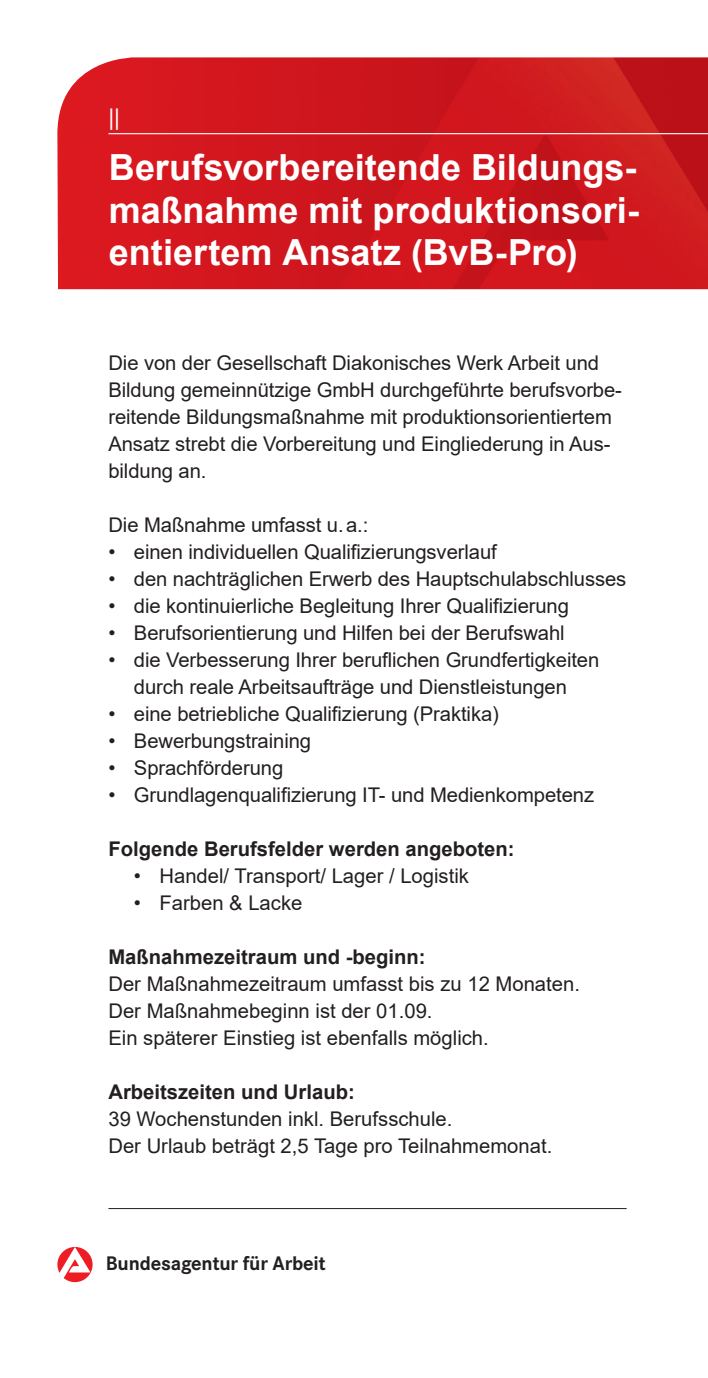
<style>
.page{position:relative;width:708px;height:1378px;background:#fff}
.page>*{position:absolute;margin:0;border:0;box-sizing:border-box;transform-origin:0 0}
.t1{font:700 36px/42.8px "Arial";color:#fff;text-align:justify}
.t2{font:22.5px "Arial";color:#fff}
.t3{font:700 20.47px "Corporate S";letter-spacing:-.01em;color:#231f20}
.t4{font:20.25px/27px "Arial";letter-spacing:-.005em;color:#231f20}
.t5{font:700 20.25px "Arial";color:#231f20}
</style>
<div class="page">
<hr style="left:108px;top:1208px;width:519px;height:1px;background:#231f20">
<img style="left:57px;top:57px;width:651px;height:232px">
<hr style="left:108px;top:133px;width:600px;height:1px;background:#fff">
<svg style="left:57px;top:1247px;width:36px;height:35px"></svg>
<p class="t2" style="left:108px;top:101px;width:13px">||</p>
<h1 class="t1" style="left:109px;top:146px;width:532px">Berufsvorbereitende Bildungs&shy;maßnahme mit produktionsori&shy;entiertem Ansatz (BvB-Pro)</h1>
<p class="t4" style="left:108px;top:349px;width:515px">Die von der Gesellschaft Diakonisches Werk Arbeit und Bildung gemeinnützige GmbH durchgeführte berufsvorbe&shy;reitende Bildungsmaßnahme mit produktionsorientiertem Ansatz strebt die Vorbereitung und Eingliederung in Aus&shy;bildung an.</p>
<p class="t4" style="left:108px;top:511px;width:261px">Die Maßnahme umfasst u.a.:</p>
<p class="t4" style="left:108px;top:538px;width:390px">• einen individuellen Qualifizierungsverlauf</p>
<p class="t4" style="left:108px;top:565px;width:519px">• den nachträglichen Erwerb des Hauptschulabschlusses</p>
<p class="t4" style="left:108px;top:592px;width:462px">• die kontinuierliche Begleitung Ihrer Qualifizierung</p>
<p class="t4" style="left:108px;top:619px;width:458px">• Berufsorientierung und Hilfen bei der Berufswahl</p>
<p class="t4" style="left:108px;top:646px;width:492px;text-align:center">• die Verbesserung Ihrer beruflichen Grundfertigkeiten durch reale Arbeitsaufträge und Dienstleistungen</p>
<p class="t4" style="left:108px;top:700px;width:392px">• eine betriebliche Qualifizierung (Praktika)</p>
<p class="t4" style="left:108px;top:727px;width:204px">• Bewerbungstraining</p>
<p class="t4" style="left:108px;top:754px;width:176px">• Sprachförderung</p>
<p class="t4" style="left:108px;top:781px;width:487px">• Grundlagenqualifizierung IT- und Medienkompetenz</p>
<p class="t5" style="left:108px;top:835px;width:408px">Folgende Berufsfelder werden angeboten:</p>
<p class="t4" style="left:134px;top:862px;width:337px">• Handel/ Transport/ Lager / Logistik</p>
<p class="t4" style="left:134px;top:889px;width:170px">• Farben &amp; Lacke</p>
<p class="t5" style="left:108px;top:943px;width:319px">Maßnahmezeitraum und -beginn:</p>
<p class="t4" style="left:108px;top:970px;width:473px">Der Maßnahmezeitraum umfasst bis zu 12 Monaten.<br>Der Maßnahmebeginn ist der 01.09.<br>Ein späterer Einstieg ist ebenfalls möglich.</p>
<p class="t5" style="left:108px;top:1078px;width:248px">Arbeitszeiten und Urlaub:</p>
<p class="t4" style="left:108px;top:1105px;width:445px">39 Wochenstunden inkl. Berufsschule.<br>Der Urlaub beträgt 2,5 Tage pro Teilnahmemonat.</p>
<p class="t3" style="left:106px;top:1252px;width:221px">Bundesagentur für Arbeit</p>
</div>
